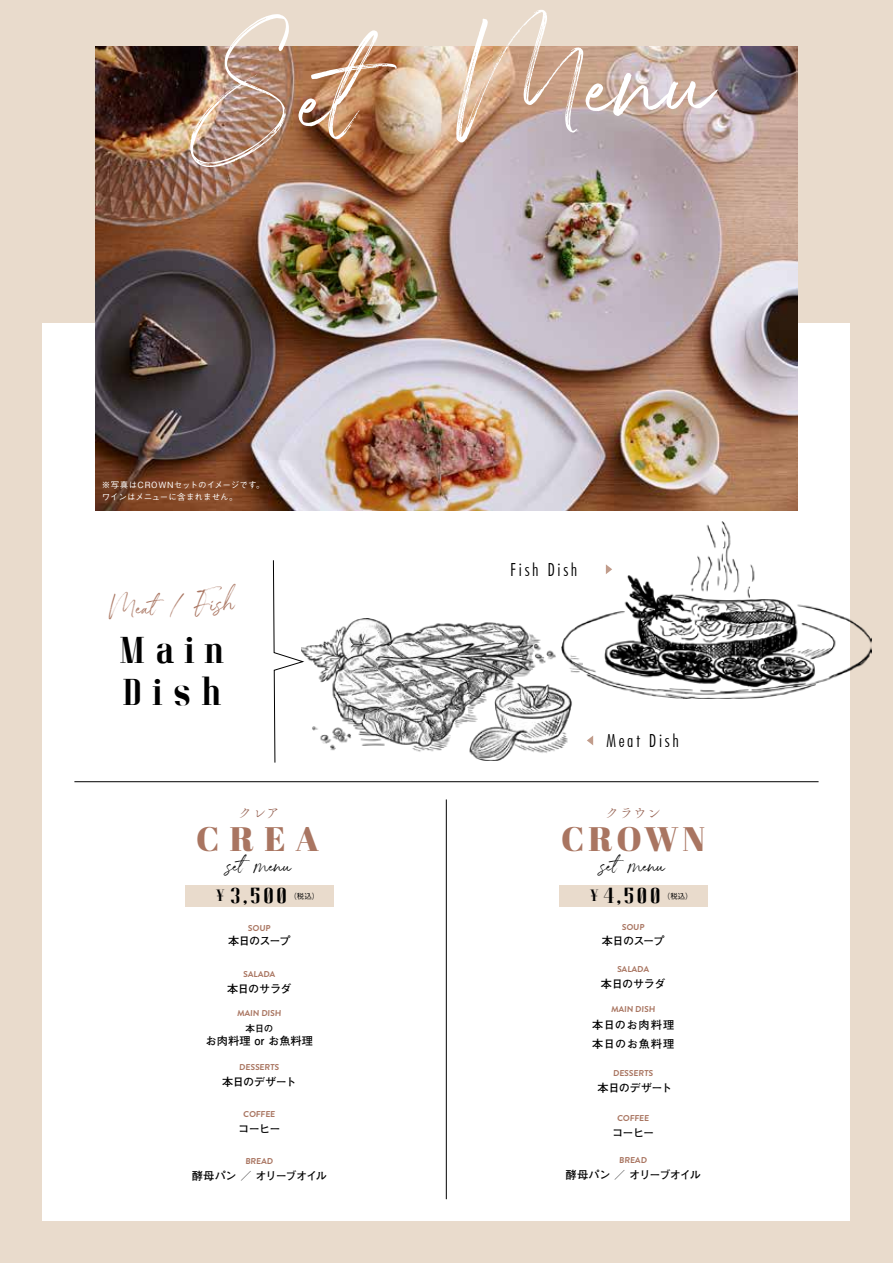
<style>
.page{position:relative;width:893px;height:1263px;background:#e9dbcc}
.page>*{position:absolute;margin:0;border:0;box-sizing:border-box;transform-origin:0 0}
.t1{font:58.5px "Indigo Forest Demo Version";color:#fff}
.t2{font:36.3px/41.4px "Pitch Display";letter-spacing:.3em;color:#000}
.t3{font:34.05px "Abril Fatface";letter-spacing:.12em;color:#a97561}
.t4{font:21.3px "Pitch Display";letter-spacing:.1em;color:#000}
.t5{font:300 condensed 18px "Futura BT";letter-spacing:.15em;color:#000}
.t6{font:15.9px "Pitch Display";color:#000}
.t7{font:13.8px "Tsuku A Old Min Pr 6 N L";color:#945f4f}
.t8{font:12.15px "Indigo Forest Demo Version";color:#a97561}
.t9{font:500 11.1px "P Futo Go B101 Pr 6 N";letter-spacing:-.035em;color:#000}
.t10{font:500 11.1px "P Futo Go B101 Pr 6 N";letter-spacing:-.09em;color:#000}
.t11{font:500 11.1px/18px "P Futo Go B101 Pr 6 N";letter-spacing:.06em;color:#000}
.t12{font:500 11.1px "P Futo Go B101 Pr 6 N";letter-spacing:.015em;color:#000}
.t13{font:10.2px "Indigo Forest Demo Version";color:#000}
.t14{font:500 9.6px "P Futo Go B101 Pr 6 N";color:#000}
.t15{font:700 8.55px "Brandon Text";color:#a97561}
.t16{font:8.55px/11.7px "P Gothic BBB Pr 6 N";letter-spacing:.015em;color:#fff}
.t17{font:7.5px "P Gothic BBB Pr 6 N";color:#000}
</style>
<div class="page">
<div style="left:43px;top:323px;width:807px;height:897px;background:#fff"></div>
<img style="left:95px;top:47px;width:702px;height:463px">
<svg style="left:273px;top:560px;width:28px;height:203px"></svg>
<hr style="left:446px;top:799px;width:1px;height:400px;background:#000">
<svg style="left:587px;top:736px;width:6px;height:9px"></svg>
<div style="left:185px;top:885px;width:149px;height:21px;background:#e9dbcc"></div>
<div style="left:559px;top:885px;width:149px;height:21px;background:#e9dbcc"></div>
<hr style="left:74px;top:781px;width:745px;height:1px;background:#000">
<img style="left:582px;top:522px;width:290px;height:176px">
<img style="left:301px;top:619px;width:281px;height:142px">
<img style="left:190px;top:46px;width:207px;height:122px">
<h1 class="t1" style="left:456px;top:67px;width:259px;rotate:-3deg">Menu</h1>
<p class="t16" style="left:102px;top:479px;width:164px">※写真はCROWNセットのイメージです。ワインはメニューに含まれません。</p>
<h3 class="t5" style="left:510px;top:558px;width:30px">Fish</h3>
<h3 class="t5" style="left:547px;top:558px;width:31px">Dish</h3>
<h3 class="t8" style="left:109px;top:604px;width:48px;rotate:-3deg">Meat</h3>
<h3 class="t8" style="left:194px;top:600px;width:42px;rotate:-3deg">Fish</h3>
<h2 class="t2" style="left:121px;top:631px;width:105px">Main<br>Dish</h2>
<h3 class="t5" style="left:606px;top:729px;width:35px">Meat</h3>
<h3 class="t5" style="left:649px;top:729px;width:31px">Dish</h3>
<h3 class="t7" style="left:239px;top:800px;width:43px">クレア</h3>
<h3 class="t7" style="left:606px;top:800px;width:57px">クラウン</h3>
<h3 class="t3" style="left:196px;top:815px;width:124px">CREA</h3>
<p class="t13" style="left:227px;top:861px;width:66px">setmenu</p>
<p class="t17" style="left:289px;top:890px;width:31px">（税込(</p>
<h3 class="t4" style="left:230px;top:883px;width:59px">3,500</h3>
<h3 class="t6" style="left:216px;top:886px;width:10px">¥</h3>
<h3 class="t3" style="left:561px;top:815px;width:146px">CROWN</h3>
<p class="t13" style="left:601px;top:861px;width:66px">setmenu</p>
<h3 class="t4" style="left:604px;top:883px;width:58px">4,500</h3>
<h3 class="t6" style="left:590px;top:886px;width:10px">¥</h3>
<p class="t17" style="left:663px;top:890px;width:31px">（税込(</p>
<p class="t15" style="left:248px;top:921px;width:25px">SOUP</p>
<p class="t15" style="left:622px;top:921px;width:25px">SOUP</p>
<p class="t9" style="left:228px;top:932px;width:64px">本日のスープ</p>
<p class="t9" style="left:602px;top:931px;width:64px">本日のスープ</p>
<p class="t15" style="left:243px;top:968px;width:34px">SALADA</p>
<p class="t9" style="left:227px;top:979px;width:66px">本日のサラダ</p>
<p class="t15" style="left:617px;top:963px;width:34px">SALADA</p>
<p class="t9" style="left:601px;top:975px;width:66px">本日のサラダ</p>
<p class="t15" style="left:237px;top:1007px;width:46px">MAIN DISH</p>
<p class="t15" style="left:611px;top:1003px;width:46px">MAIN DISH</p>
<p class="t14" style="left:245px;top:1021px;width:29px">本日の</p>
<p class="t12" style="left:206px;top:1032px;width:109px">お肉料理 or お魚料理</p>
<p class="t11" style="left:592px;top:1016px;width:84px">本日のお肉料理本日のお魚料理</p>
<p class="t15" style="left:239px;top:1061px;width:42px">DESSERTS</p>
<p class="t9" style="left:222px;top:1073px;width:76px">本日のデザート</p>
<p class="t15" style="left:613px;top:1067px;width:42px">DESSERTS</p>
<p class="t9" style="left:598px;top:1078px;width:76px">本日のデザート</p>
<p class="t15" style="left:243px;top:1108px;width:34px">COFFEE</p>
<p class="t15" style="left:617px;top:1112px;width:34px">COFFEE</p>
<p class="t9" style="left:238px;top:1120px;width:44px">コーヒー</p>
<p class="t9" style="left:612px;top:1123px;width:44px">コーヒー</p>
<p class="t15" style="left:245px;top:1155px;width:30px">BREAD</p>
<p class="t15" style="left:619px;top:1154px;width:30px">BREAD</p>
<p class="t10" style="left:192px;top:1167px;width:137px">酵母パン／オリーブオイル</p>
<p class="t10" style="left:566px;top:1166px;width:137px">酵母パン／オリーブオイル</p>
</div>
